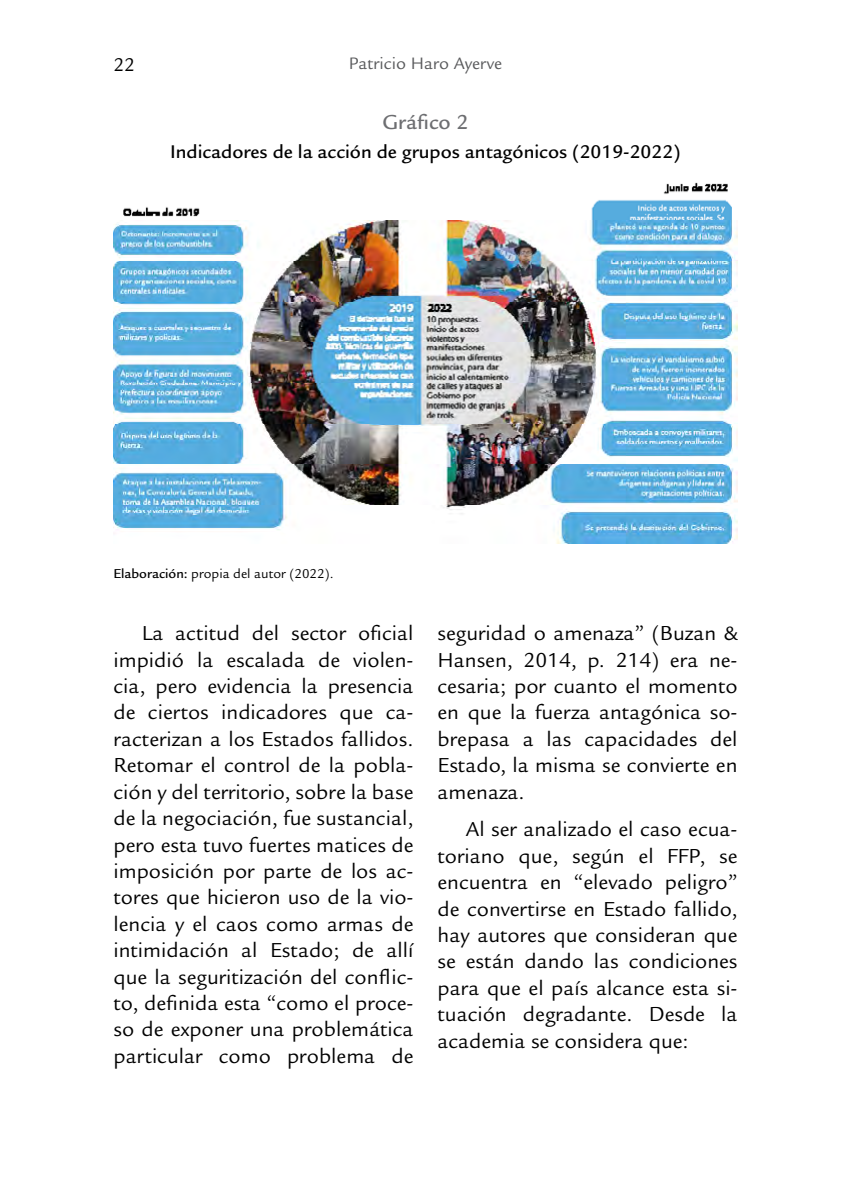
<style>
.page{position:relative;width:851px;height:1191px;background:#fff}
.page>*{position:absolute;margin:0;border:0;box-sizing:border-box;transform-origin:0 0}
.t1{font:22px/26.4px "Legacy Sans Std";color:#000;text-align:justify}
.t2{font:500 22px "Legacy Sans Std";color:#6d6e71}
.t3{font:500 20px "Legacy Sans Std";color:#000}
.t4{font:20px "Legacy Sans Std";color:#000}
.t5{font:18px "Legacy Sans Std";color:#58595b}
.t6{font:14px "Legacy Sans Std";color:#000}
.s1{font-weight:500}
</style>
<div class="page">
<img style="left:113px;top:182px;width:624px;height:362px">
<p class="t4" style="left:113px;top:53px;width:23px">22</p>
<p class="t5" style="left:349px;top:53px;width:155px">Patricio Haro Ayerve</p>
<p class="t2" style="left:382px;top:109px;width:87px">Gráfico 2</p>
<p class="t3" style="left:170px;top:141px;width:512px">Indicadores de la acción de grupos antagónicos (2019-2022)</p>
<p class="t6" style="left:113px;top:566px;width:222px"><span class="s1">Elaboración:</span> propia del autor (2022).</p>
<p class="t1" style="left:113px;top:620px;width:301px;text-indent:28px">La actitud del sector oficial impidió la escalada de violen&shy;cia, pero evidencia la presencia de ciertos indicadores que ca&shy;racterizan a los Estados fallidos.<br>Retomar el control de la pobla&shy;ción y del territorio, sobre la base de la negociación, fue sustancial, pero esta tuvo fuertes matices de imposición por parte de los ac&shy;tores que hicieron uso de la vio&shy;lencia y el caos como armas de intimidación al Estado; de allí que la seguritización del conflic&shy;to, definida esta “como el proce&shy;so de exponer una problemática particular como problema de</p>
<p class="t1" style="left:437px;top:620px;width:301px">seguridad o amenaza” (Buzan &amp; Hansen, 2014, p. 214) era ne&shy;cesaria; por cuanto el momento en que la fuerza antagónica so&shy;brepasa a las capacidades del Estado, la misma se convierte en amenaza.</p>
<p class="t1" style="left:437px;top:816px;width:301px;text-indent:28px">Al ser analizado el caso ecua&shy;toriano que, según el FFP, se encuentra en “elevado peligro” de convertirse en Estado fallido, hay autores que consideran que se están dando las condiciones para que el país alcance esta si&shy;tuación degradante. Desde la academia se considera que:</p>
</div>
